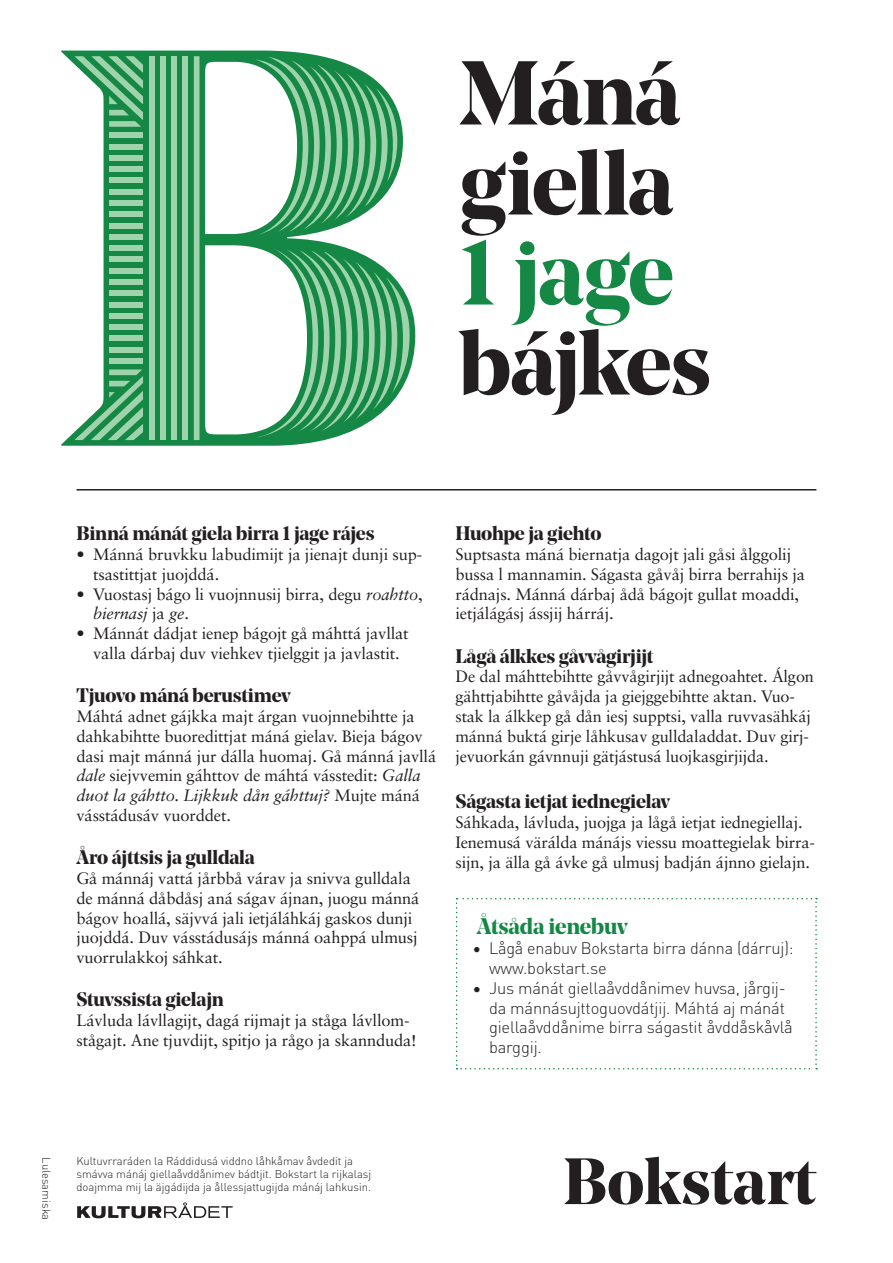
<style>
.page{position:relative;width:893px;height:1263px;background:#fff}
.page>*{position:absolute;margin:0;border:0;box-sizing:border-box;transform-origin:0 0}
.t1{font:700 90px/90px "Noe Display";letter-spacing:-.02em;color:#231f20}
.disk_rub{font:700 22.5px "Noe Display";letter-spacing:-.01em;color:#148844}
.mell{font:700 19.5px "Noe Display";letter-spacing:-.01em;color:#231f20}
.text{font:700 19.5px "Noe Display";letter-spacing:-.015em;color:#231f20}
.text-2{font:16.5px/19.8px "Sabon LT Pro";letter-spacing:-.01em;color:#231f20}
.disk_text{font:300 16.5px/19.8px "DIN Pro";letter-spacing:-.01em;color:#231f20}
.t2{font:300 11.25px "DIN Pro";color:#231f20}
.s1{color:#148844}
.s2{font-family:"Sabon LT Std";font-style:italic}
</style>
<div class="page">
<svg style="left:564px;top:1157px;width:252px;height:47px"></svg>
<svg style="left:61px;top:51px;width:354px;height:395px"></svg>
<div style="left:109px;top:336px;width:34px;height:5px;background:#9ed3ac"></div>
<div style="left:109px;top:358px;width:34px;height:6px;background:#9ed3ac"></div>
<div style="left:109px;top:347px;width:34px;height:6px;background:#9ed3ac"></div>
<div style="left:109px;top:324px;width:34px;height:6px;background:#9ed3ac"></div>
<div style="left:109px;top:290px;width:34px;height:6px;background:#9ed3ac"></div>
<div style="left:109px;top:302px;width:34px;height:5px;background:#9ed3ac"></div>
<div style="left:109px;top:313px;width:34px;height:6px;background:#9ed3ac"></div>
<div style="left:160px;top:56px;width:6px;height:384px;background:#9ed3ac"></div>
<div style="left:183px;top:56px;width:5px;height:384px;background:#9ed3ac"></div>
<div style="left:109px;top:279px;width:34px;height:6px;background:#9ed3ac"></div>
<div style="left:171px;top:56px;width:6px;height:384px;background:#9ed3ac"></div>
<div style="left:149px;top:56px;width:5px;height:384px;background:#9ed3ac"></div>
<div style="left:109px;top:144px;width:34px;height:5px;background:#9ed3ac"></div>
<div style="left:109px;top:132px;width:34px;height:6px;background:#9ed3ac"></div>
<svg style="left:74px;top:56px;width:69px;height:71px"></svg>
<div style="left:109px;top:257px;width:34px;height:5px;background:#9ed3ac"></div>
<div style="left:109px;top:223px;width:34px;height:5px;background:#9ed3ac"></div>
<div style="left:109px;top:234px;width:34px;height:6px;background:#9ed3ac"></div>
<div style="left:109px;top:268px;width:34px;height:6px;background:#9ed3ac"></div>
<div style="left:109px;top:155px;width:34px;height:6px;background:#9ed3ac"></div>
<div style="left:109px;top:211px;width:34px;height:6px;background:#9ed3ac"></div>
<div style="left:109px;top:245px;width:34px;height:6px;background:#9ed3ac"></div>
<div style="left:109px;top:166px;width:34px;height:6px;background:#9ed3ac"></div>
<div style="left:109px;top:178px;width:34px;height:5px;background:#9ed3ac"></div>
<div style="left:109px;top:189px;width:34px;height:5px;background:#9ed3ac"></div>
<div style="left:109px;top:200px;width:34px;height:6px;background:#9ed3ac"></div>
<svg style="left:74px;top:369px;width:69px;height:71px"></svg>
<div style="left:194px;top:56px;width:5px;height:384px;background:#9ed3ac"></div>
<svg style="left:255px;top:248px;width:155px;height:190px"></svg>
<svg style="left:255px;top:57px;width:142px;height:178px"></svg>
<hr style="left:77px;top:489px;width:739px;height:1px;background:#231f20">
<svg style="left:456px;top:898px;width:361px;height:171px"></svg>
<svg style="left:77px;top:1202px;width:156px;height:16px"></svg>
<p class="t1" style="left:459px;top:46px;width:254px">Máná giella<br><span class="s1">1 jage </span>bájkes</p>
<p class="mell" style="left:77px;top:521px;width:300px">Binná mánát giela birra 1 jage rájes</p>
<p class="text-2" style="left:93px;top:544px;width:331px;text-indent:-17px">• Mánná bruvkku labudimijt ja jienajt dunji sup&shy;tsastittjat juojddá.</p>
<p class="text-2" style="left:93px;top:583px;width:331px;text-indent:-17px">• Vuostasj bágo li vuojnnusij birra, degu <span class="s2">roahtto</span>, <span class="s2">biernasj</span> ja <span class="s2">ge</span>.</p>
<p class="text-2" style="left:77px;top:623px;width:334px;text-align:center">• Mánnát dádjat ienep bágojt gå máhttá javllat valla dárbaj duv viehkev tjielggit ja javlastit.</p>
<p class="mell" style="left:77px;top:683px;width:216px">Tjuovo máná berustimev</p>
<p class="text-2" style="left:77px;top:706px;width:361px">Máhtá adnet gájkka majt árgan vuojnnebihtte ja dahkabihtte buoredittjat máná gielav. Bieja bágov dasi majt mánná jur dálla huomaj. Gå mánná javllá <span class="s2">dale</span> siejvvemin gáhttov de máhtá vásstedit: <span class="s2">Galla duot la gáhtto. Lijkkuk dån gáhttuj?</span> Mujte máná vásstádusáv vuorddet.</p>
<p class="mell" style="left:77px;top:845px;width:180px">Åro ájttsis ja gulldala</p>
<p class="text-2" style="left:77px;top:868px;width:345px">Gå mánnáj vattá jårbbå várav ja snivva gulldala de mánná dåbdåsj aná ságav ájnan, juogu mánná bágov hoallá, säjvvá jali ietjáláhkáj gaskos dunji juojddá. Duv vásstádusájs mánná oahppá ulmusj vuorrulakkoj sáhkat.</p>
<p class="mell" style="left:77px;top:987px;width:149px">Stuvssista gielajn</p>
<p class="text-2" style="left:77px;top:1010px;width:342px">Lávluda lávllagijt, dagá rijmajt ja ståga lávllom&shy;stågajt. Ane tjuvdijt, spitjo ja rågo ja skannduda!</p>
<p class="text" style="left:455px;top:521px;width:148px">Huohpe ja giehto</p>
<p class="text-2" style="left:455px;top:544px;width:351px">Suptsasta máná biernatja dagojt jali gåsi ålggolij bussa l mannamin. Ságasta gåvåj birra berrahijs ja rádnajs. Mánná dárbaj ådå bágojt gullat moaddi, ietjálágásj ássjij hárráj.</p>
<p class="mell" style="left:455px;top:643px;width:200px">Lågå álkkes gåvvågirjijt</p>
<p class="text-2" style="left:455px;top:666px;width:360px">De dal máhttebihtte gåvvågirjijt adnegoahtet. Álgon gähttjabihtte gåvåjda ja giejggebihtte aktan. Vuo&shy;stak la álkkep gå dån iesj supptsi, valla ruvvasähkáj mánná buktá girje låhkusav gulldaladdat. Duv girj&shy;jevuorkán gávnnuji gätjástusá luojkasgirjijda.</p>
<p class="mell" style="left:455px;top:789px;width:216px">Ságasta ietjat iednegielav</p>
<p class="text-2" style="left:455px;top:812px;width:361px">Sáhkada, lávluda, juojga ja lågå ietjat iednegiellaj.<br>Ienemusá värálda mánájs viessu moattegielak birra&shy;sijn, ja älla gå ávke gå ulmusj badján ájnno gielajn.</p>
<p class="disk_rub" style="left:477px;top:912px;width:152px">Åtsåda ienebuv</p>
<p class="disk_text" style="left:489px;top:937px;width:306px;text-indent:-16px">• Lågå enabuv Bokstarta birra dánna (dárruj): www.bokstart.se</p>
<p class="disk_text" style="left:489px;top:977px;width:305px;text-indent:-16px">• Jus mánát giellaåvddånimev huvsa, jårgij&shy;da mánnásujttoguovdátjij. Máhtá aj mánát giellaåvddånime birra ságastit åvddåskåvlå barggij.</p>
<p class="t2" style="left:55px;top:1157px;width:65px;rotate:90deg">Lulesamiska</p>
<p class="t2" style="left:77px;top:1153px;width:278px">Kultuvrraráden la Ráddidusá viddno låhkåmav åvdedit ja</p>
<p class="t2" style="left:77px;top:1165px;width:296px">smávva mánáj giellaåvddånimev bádtjit. Bokstart la rijkalasj</p>
<p class="t2" style="left:77px;top:1178px;width:296px">doajmma mij la äjgádijda ja ållessjattugijda mánáj lahkusin.</p>
</div>
